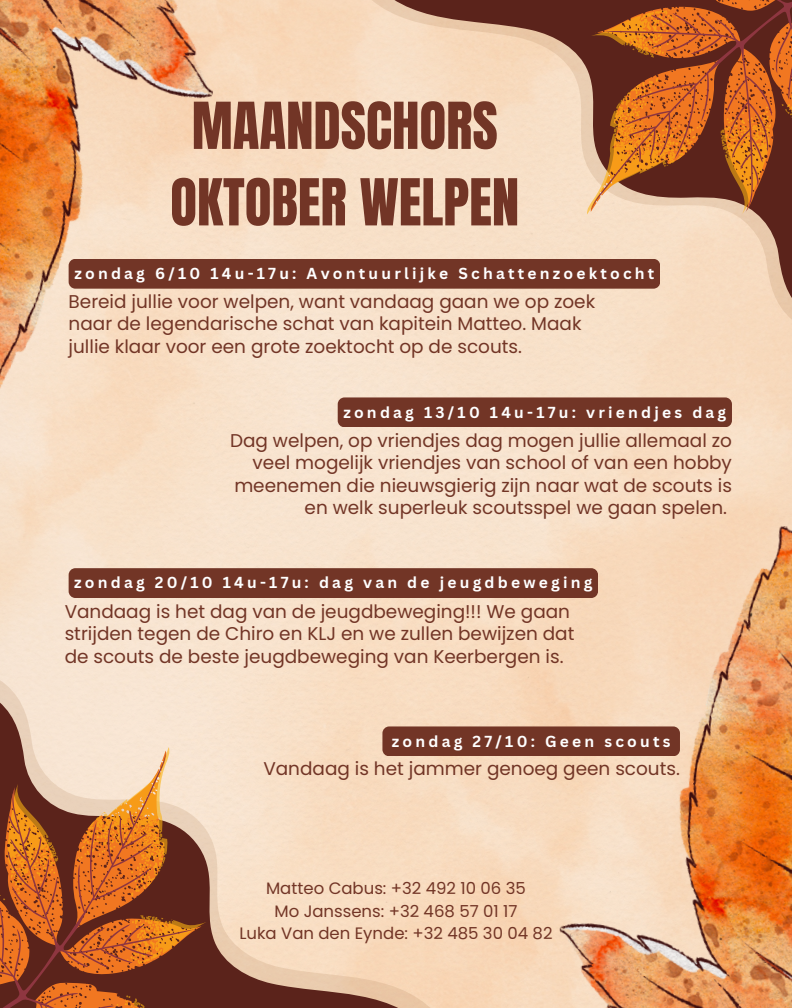
<style>
.page{position:relative;width:792px;height:1008px;background:#fff}
.page>*{position:absolute;margin:0;border:0;box-sizing:border-box;transform-origin:0 0}
.t1{font:55px/76.5px "Anton";color:#723526;text-align:center}
.t2{font:18.4px/22.5px "Poppins";color:#723526}
.t3{font:16.5px "Poppins";color:#723526}
.t4{font:700 15.5px "Canva Sans";letter-spacing:.21em;color:#fff}
</style>
<div class="page">
<img style="left:0;top:0;width:792px;height:1008px">
<svg style="left:0;top:657px;width:473px;height:351px;fill:#f8dec3"></svg>
<svg style="left:325px;top:0;width:467px;height:348px;fill:#f8dfc7"></svg>
<svg style="left:331px;top:0;width:461px;height:340px;fill:#f8dfc7"></svg>
<svg style="left:345px;top:673px;width:127px;height:335px;fill:#f8dbbe"></svg>
<img style="left:522px;top:504px;width:270px;height:504px">
<img style="left:0;top:0;width:282px;height:510px">
<svg style="left:451px;top:0;width:341px;height:321px;fill:#f7dec5"></svg>
<svg style="left:468px;top:0;width:324px;height:317px"></svg>
<svg style="left:0;top:662px;width:345px;height:346px;fill:#f8ddc1"></svg>
<svg style="left:0;top:666px;width:325px;height:342px"></svg>
<div style="left:382px;top:726px;width:298px;height:30px;background:#723526;border-radius:7px"></div>
<div style="left:69px;top:259px;width:591px;height:30px;background:#723526;border-radius:7px"></div>
<div style="left:338px;top:397px;width:394px;height:30px;background:#723526;border-radius:7px"></div>
<div style="left:69px;top:568px;width:529px;height:30px;background:#723526;border-radius:7px"></div>
<p class="t1" style="left:170px;top:88px;width:350px">MAANDSCHORS<br>OKTOBER WELPEN</p>
<h2 class="t4" style="left:74px;top:263px;width:582px">zondag 6/10 14u-17u: Avontuurlijke Schattenzoektocht</h2>
<p class="t2" style="left:69px;top:290px;width:528px">Bereid jullie voor welpen, want vandaag gaan we op zoek naar de legendarische schat van kapitein Matteo. Maak jullie klaar voor een grote zoektocht op de scouts.</p>
<p class="t4" style="left:343px;top:401px;width:384px">zondag 13/10 14u-17u: vriendjes dag</p>
<p class="t2" style="left:230px;top:429px;width:503px;text-align:right">Dag welpen, op vriendjes dag mogen jullie allemaal zo veel mogelijk vriendjes van school of van een hobby meenemen die nieuwsgierig zijn naar wat de scouts is en welk superleuk scoutsspel we gaan spelen.</p>
<p class="t4" style="left:74px;top:572px;width:520px">zondag 20/10 14u-17u: dag van de jeugdbeweging</p>
<h2 class="t2" style="left:65px;top:600px;width:511px">Vandaag is het dag van de jeugdbeweging!!! We gaan strijden tegen de Chiro en KLJ en we zullen bewijzen dat de scouts de beste jeugdbeweging van Keerbergen is.</h2>
<h3 class="t4" style="left:392px;top:730px;width:280px">zondag 27/10: Geen scouts</h3>
<h3 class="t2" style="left:263px;top:758px;width:418px">Vandaag is het jammer genoeg geen scouts.</h3>
<h1 class="t3" style="left:266px;top:877px;width:261px">Matteo Cabus: +32 492 10 06 35</h1>
<h3 class="t3" style="left:274px;top:899px;width:245px">Mo Janssens: +32 468 57 01 17</h3>
<h2 class="t3" style="left:239px;top:922px;width:315px">Luka Van den Eynde: +32 485 30 04 82</h2>
</div>
